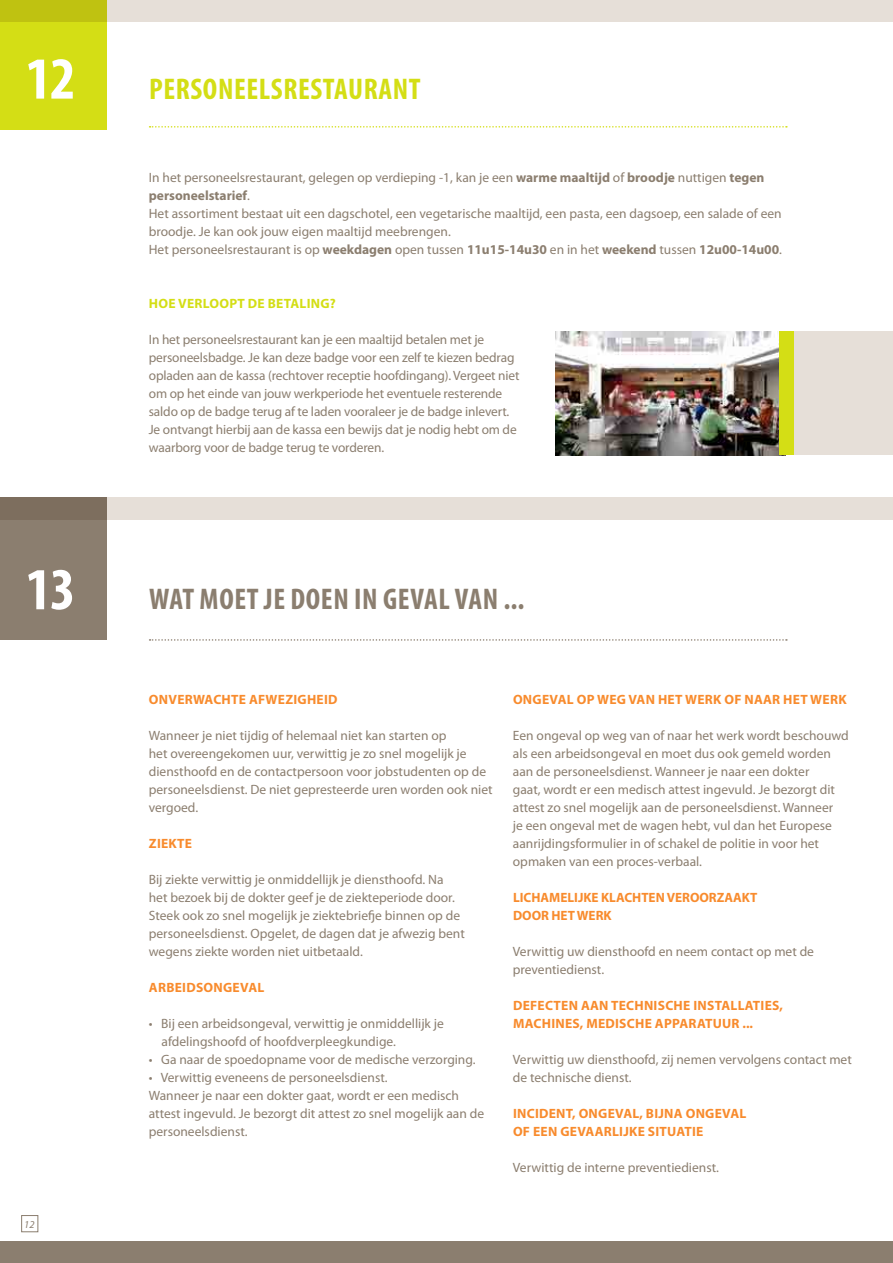
<style>
.page{position:relative;width:893px;height:1263px;background:#fff}
.page>*{position:absolute;margin:0;border:0;box-sizing:border-box;transform-origin:0 0}
.t1{font:700 condensed 30px "Myriad Pro";letter-spacing:.02em;color:#8b7e6f}
.t2{font:700 condensed 30px "Myriad Pro";letter-spacing:.02em;color:#d4de15}
.t3{font:13.5px/18px "Myriad Pro";color:#8b7e6f}
.t4{font:700 13.5px/18px "Myriad Pro";letter-spacing:.02em;color:#f88b2d}
.t5{font:700 13.5px/18px "Myriad Pro";color:#f88b2d}
.t6{font:700 13.5px "Myriad Pro";letter-spacing:.02em;color:#d4de15}
.t7{font:italic 10.5px "Myriad Pro";color:#8b7e6f}
.s1{font-size:60px;color:#fff}
.s2{font-weight:700}
</style>
<div class="page">
<div style="left:21px;top:1215px;width:17px;height:17px;border:1px solid #8b7e6f"></div>
<div style="left:0;top:1242px;width:893px;height:21px;background:#8b7e6f"></div>
<div style="left:0;top:0;width:893px;height:21px;background:#e6dfd8"></div>
<div style="left:780px;top:331px;width:113px;height:124px;background:#e6dfd8"></div>
<div style="left:0;top:497px;width:893px;height:23px;background:#e6dfd8"></div>
<svg style="left:0;top:0;width:106px;height:129px;background:#d0d914"></svg>
<svg style="left:150px;top:126px;width:637px;height:2px"></svg>
<div style="left:0;top:497px;width:106px;height:143px;background:linear-gradient(to bottom,#837565,#8e8273)"></div>
<svg style="left:150px;top:639px;width:637px;height:2px"></svg>
<img style="left:555px;top:331px;width:225px;height:124px">
<div style="left:780px;top:331px;width:14px;height:124px;background:#d4de15"></div>
<h1 class="t2" style="left:26px;top:70px;width:397px"><span class="s1">12</span> PERSONEELSRESTAURANT</h1>
<p class="t3" style="left:149px;top:168px;width:635px">In het personeelsrestaurant, gelegen op verdieping -1, kan je een <span class="s2">warme maaltijd</span> of <span class="s2">broodje</span> nuttigen <span class="s2">tegen personeelstarief</span>.<br>Het assortiment bestaat uit een dagschotel, een vegetarische maaltijd, een pasta, een dagsoep, een salade of een broodje. Je kan ook jouw eigen maaltijd meebrengen.<br>Het personeelsrestaurant is op <span class="s2">weekdagen</span> open tussen <span class="s2">11u15-14u30</span> en in het <span class="s2">weekend</span> tussen <span class="s2">12u00-14u00</span>.</p>
<p class="t6" style="left:149px;top:294px;width:188px">HOE VERLOOPT DE BETALING?</p>
<p class="t3" style="left:149px;top:330px;width:372px">In het personeelsrestaurant kan je een maaltijd betalen met je personeelsbadge. Je kan deze badge voor een zelf te kiezen bedrag opladen aan de kassa (rechtover receptie hoofdingang). Vergeet niet om op het einde van jouw werkperiode het eventuele resterende saldo op de badge terug af te laden vooraleer je de badge inlevert.<br>Je ontvangt hierbij aan de kassa een bewijs dat je nodig hebt om de waarborg voor de badge terug te vorderen.</p>
<h1 class="t1" style="left:26px;top:580px;width:500px"><span class="s1">13</span> WAT MOET JE DOEN IN GEVAL VAN ...</h1>
<p class="t7" style="left:24px;top:1218px;width:12px">12</p>
<p class="t4" style="left:149px;top:690px;width:190px">ONVERWACHTE AFWEZIGHEID</p>
<p class="t3" style="left:149px;top:726px;width:345px">Wanneer je niet tijdig of helemaal niet kan starten op<br>het overeengekomen uur, verwittig je zo snel mogelijk je diensthoofd en de contactpersoon voor jobstudenten op de personeelsdienst. De niet gepresteerde uren worden ook niet vergoed.</p>
<p class="t4" style="left:149px;top:834px;width:45px">ZIEKTE</p>
<p class="t3" style="left:149px;top:870px;width:317px">Bij ziekte verwittig je onmiddellijk je diensthoofd. Na het bezoek bij de dokter geef je de ziekteperiode door.<br>Steek ook zo snel mogelijk je ziektebriefje binnen op de personeelsdienst. Opgelet, de dagen dat je afwezig bent wegens ziekte worden niet uitbetaald.</p>
<p class="t4" style="left:149px;top:978px;width:117px">ARBEIDSONGEVAL</p>
<p class="t3" style="left:162px;top:1014px;width:284px;text-indent:-13px">• Bij een arbeidsongeval, verwittig je onmiddellijk je afdelingshoofd of hoofdverpleegkundige.</p>
<p class="t3" style="left:149px;top:1050px;width:328px">• Ga naar de spoedopname voor de medische verzorging.</p>
<p class="t3" style="left:149px;top:1068px;width:337px">• Verwittig eveneens de personeelsdienst.<br>Wanneer je naar een dokter gaat, wordt er een medisch attest ingevuld. Je bezorgt dit attest zo snel mogelijk aan de personeelsdienst.</p>
<p class="t4" style="left:513px;top:690px;width:335px">ONGEVAL OP WEG VAN HET WERK OF NAAR HET WERK</p>
<p class="t3" style="left:513px;top:726px;width:337px">Een ongeval op weg van of naar het werk wordt beschouwd als een arbeidsongeval en moet dus ook gemeld worden aan de personeelsdienst. Wanneer je naar een dokter<br>gaat, wordt er een medisch attest ingevuld. Je bezorgt dit attest zo snel mogelijk aan de personeelsdienst. Wanneer<br>je een ongeval met de wagen hebt, vul dan het Europese aanrijdingsformulier in of schakel de politie in voor het opmaken van een proces-verbaal.</p>
<p class="t5" style="left:513px;top:888px;width:246px">LICHAMELIJKE KLACHTEN VEROORZAAKT<br>DOOR HET WERK</p>
<p class="t3" style="left:513px;top:942px;width:303px">Verwittig uw diensthoofd en neem contact op met de preventiedienst.</p>
<p class="t4" style="left:513px;top:996px;width:272px">DEFECTEN AAN TECHNISCHE INSTALLATIES,<br>MACHINES, MEDISCHE APPARATUUR ...</p>
<p class="t3" style="left:513px;top:1050px;width:340px">Verwittig uw diensthoofd, zij nemen vervolgens contact met de technische dienst.</p>
<p class="t4" style="left:513px;top:1104px;width:235px">INCIDENT, ONGEVAL, BIJNA ONGEVAL<br>OF EEN GEVAARLIJKE SITUATIE</p>
<p class="t3" style="left:513px;top:1158px;width:208px">Verwittig de interne preventiedienst.</p>
</div>
